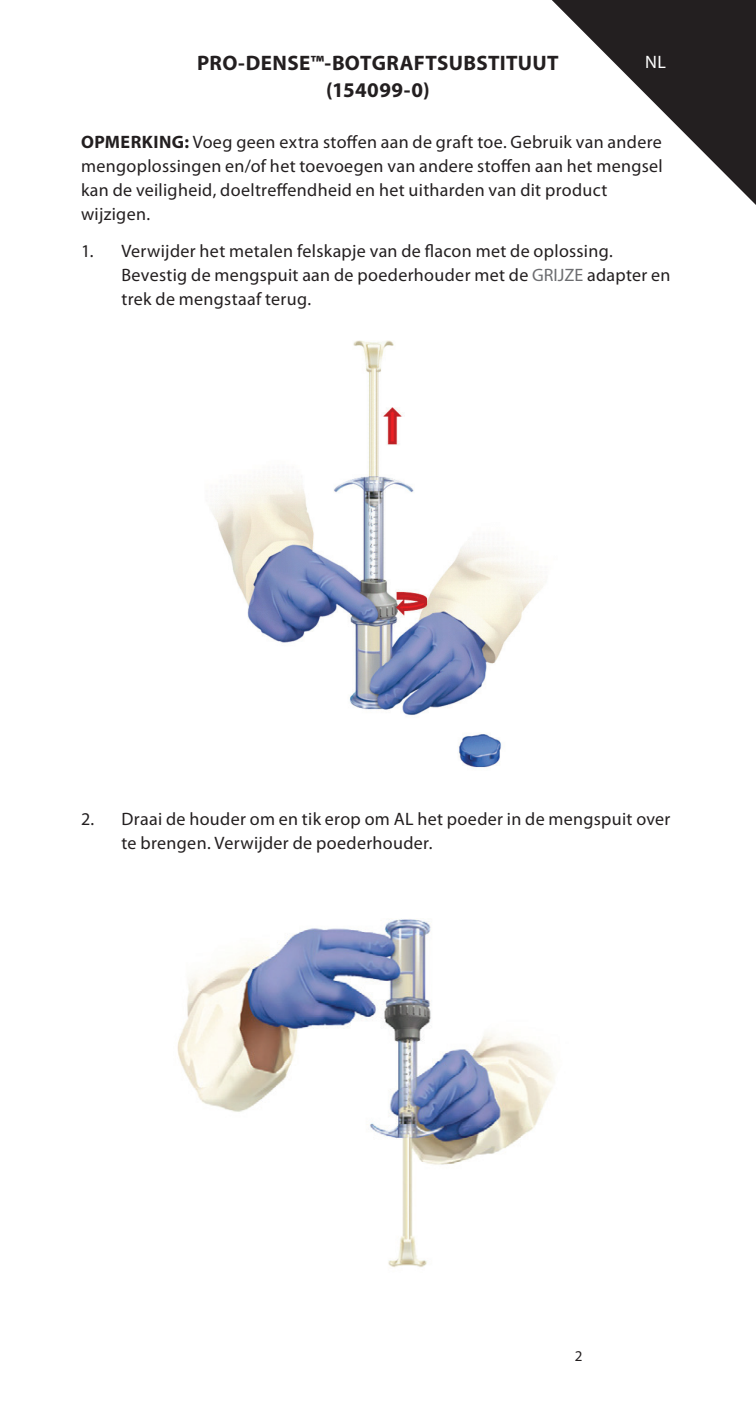
<style>
.page{position:relative;width:756px;height:1404px;background:#fff}
.page>*{position:absolute;margin:0;border:0;box-sizing:border-box;transform-origin:0 0}
.t1{font:700 21px/27px "Myriad Pro";letter-spacing:.015em;color:#231f20;text-align:center}
.t2{font:18px/24px "Myriad Pro";letter-spacing:.02em;color:#231f20}
.t3{font:18px "Myriad Pro";color:#fff}
.t4{font:15px "Myriad Pro";color:#231f20}
.s1{font-weight:700}
.s2{color:#6c6d70}
</style>
<div class="page">
<img style="left:211px;top:340px;width:333px;height:428px">
<img style="left:177px;top:919px;width:378px;height:349px">
<svg style="left:552px;top:0;width:204px;height:205px"></svg>
<p class="t1" style="left:197px;top:48px;width:363px">PRO-DENSE™-BOTGRAFTSUBSTITUUT (154099-0)</p>
<p class="t2" style="left:81px;top:129px;width:583px"><span class="s1">OPMERKING:</span> Voeg geen extra stoffen aan de graft toe. Gebruik van andere mengoplossingen en/of het toevoegen van andere stoffen aan het mengsel kan de veiligheid, doeltreffendheid en het uitharden van dit product wijzigen.</p>
<p class="t2" style="left:122px;top:239px;width:551px;text-indent:-40px">1. Verwijder het metalen felskapje van de flacon met de oplossing.<br>Bevestig de mengspuit aan de poederhouder met de <span class="s2">GRIJZE</span> adapter en trek de mengstaaf terug.</p>
<p class="t3" style="left:645px;top:51px;width:22px">NL</p>
<p class="t2" style="left:122px;top:807px;width:550px;text-indent:-40px">2. Draai de houder om en tik erop om AL het poeder in de mengspuit over te brengen. Verwijder de poederhouder.</p>
<p class="t4" style="left:575px;top:1347px;width:9px">2</p>
</div>
